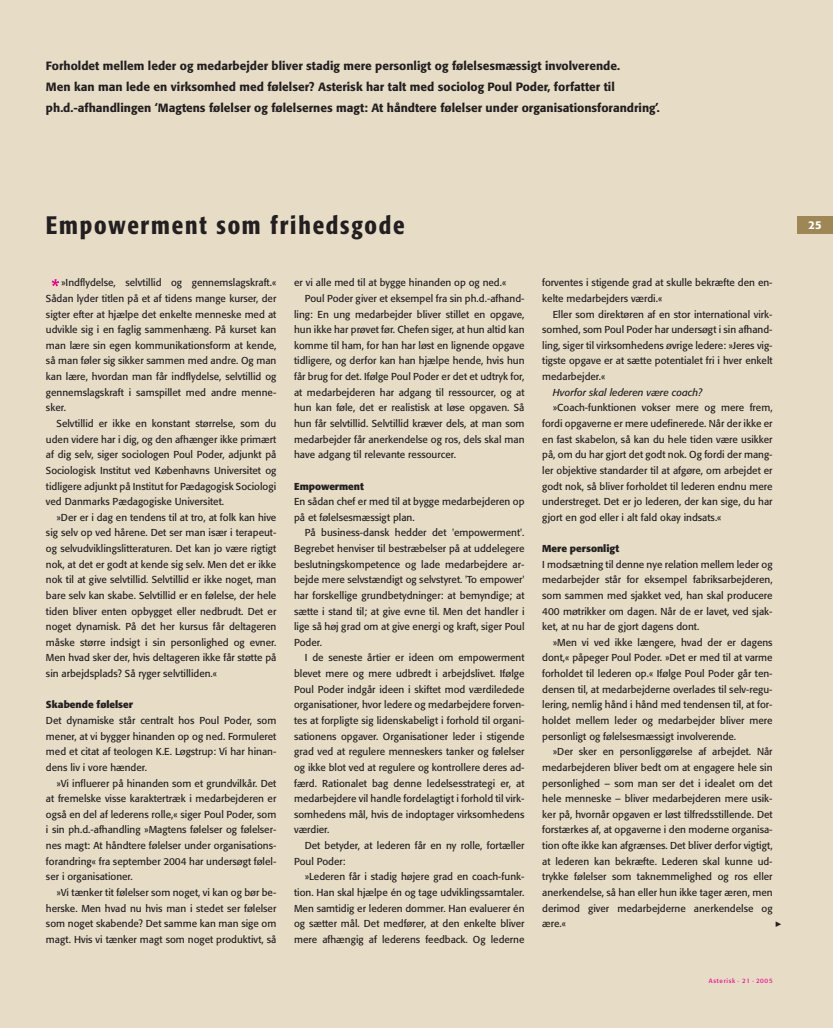
<style>
.page{position:relative;width:833px;height:1028px;background:#e7ddc7}
.page>*{position:absolute;margin:0;border:0;box-sizing:border-box;transform-origin:0 0}
.t1{font:500 condensed 25px "Formata";letter-spacing:.07em;color:#231f20}
.t2{font:500 11.88px/21.2px "Formata";color:#231f20}
.t3{font:500 11.25px "Formata";color:#fff}
.t4{font:11.25px "FF Dingbests";color:#231f20}
.t5{font:10px/15.6px "Formata";color:#231f20;text-align:justify}
.t6{font:700 10px "Formata";color:#231f20}
.t7{font:italic 10px "Formata";color:#231f20}
.t8{font:6.25px "Formata";letter-spacing:.115em;color:#ec008c}
</style>
<div class="page">
<div style="left:797px;top:216px;width:36px;height:18px;background:#9e8754"></div>
<svg style="left:52px;top:279px;width:7px;height:7px"></svg>
<p class="t2" style="left:46px;top:56px;width:615px">Forholdet mellem leder og medarbejder bliver stadig mere personligt og følelsesmæssigt involverende.<br>Men kan man lede en virksomhed med følelser? Asterisk har talt med sociolog Poul Poder, forfatter til ph.d.-afhandlingen ‘Magtens følelser og følelsernes magt: At håndtere følelser under organisationsforandring’.</p>
<h1 class="t1" style="left:46px;top:215px;width:360px">Empowerment som frihedsgode</h1>
<p class="t5" style="left:46px;top:276px;width:232px;text-indent:15px">»Indflydelse, selvtillid og gennemslagskraft.« Sådan lyder titlen på et af tidens mange kurser, der sigter efter at hjælpe det enkelte menneske med at udvikle sig i en faglig sammenhæng. På kurset kan man lære sin egen kommunikationsform at kende, så man føler sig sikker sammen med andre. Og man kan lære, hvordan man får indflydelse, selvtillid og gennemslagskraft i samspillet med andre menne&shy;sker.</p>
<p class="t5" style="left:46px;top:416px;width:232px;text-indent:11px">Selvtillid er ikke en konstant størrelse, som du uden videre har i dig, og den afhænger ikke primært af dig selv, siger sociologen Poul Poder, adjunkt på Sociologisk Institut ved Københavns Universitet og tidligere adjunkt på Institut for Pædagogisk Sociologi ved Danmarks Pædagogiske Universitet.</p>
<p class="t5" style="left:46px;top:510px;width:232px;text-indent:11px">»Der er i dag en tendens til at tro, at folk kan hive sig selv op ved hårene. Det ser man især i terapeut&shy;og selvudviklingslitteraturen. Det kan jo være rigtigt nok, at det er godt at kende sig selv. Men det er ikke nok til at give selvtillid. Selvtillid er ikke noget, man bare selv kan skabe. Selvtillid er en følelse, der hele tiden bliver enten opbygget eller nedbrudt. Det er noget dynamisk. På det her kursus får deltageren måske større indsigt i sin personlighed og evner.<br>Men hvad sker der, hvis deltageren ikke får støtte på sin arbejdsplads? Så ryger selvtilliden.«</p>
<p class="t6" style="left:46px;top:700px;width:89px">Skabende følelser</p>
<p class="t5" style="left:46px;top:713px;width:232px">Det dynamiske står centralt hos Poul Poder, som mener, at vi bygger hinanden op og ned. Formuleret med et citat af teologen K.E. Løgstrup: Vi har hinan&shy;dens liv i vore hænder.</p>
<p class="t5" style="left:46px;top:776px;width:232px;text-indent:11px">»Vi influerer på hinanden som et grundvilkår. Det at fremelske visse karaktertræk i medarbejderen er også en del af lederens rolle,« siger Poul Poder, som i sin ph.d.-afhandling »Magtens følelser og følelser&shy;nes magt: At håndtere følelser under organisations&shy;forandring« fra september 2004 har undersøgt følel&shy;ser i organisationer.</p>
<p class="t5" style="left:46px;top:885px;width:232px;text-indent:11px">»Vi tænker tit følelser som noget, vi kan og bør be&shy;herske. Men hvad nu hvis man i stedet ser følelser som noget skabende? Det samme kan man sige om magt. Hvis vi tænker magt som noget produktivt, så</p>
<p class="t5" style="left:294px;top:276px;width:214px">er vi alle med til at bygge hinanden op og ned.«</p>
<p class="t5" style="left:305px;top:291px;width:221px">Poul Poder giver et eksempel fra sin ph.d.-afhand-</p>
<p class="t5" style="left:294px;top:307px;width:232px">ling: En ung medarbejder bliver stillet en opgave,</p>
<p class="t5" style="left:294px;top:322px;width:232px">hun ikke har prøvet før. Chefen siger, at hun altid kan</p>
<p class="t5" style="left:294px;top:338px;width:232px">komme til ham, for han har løst en lignende opgave</p>
<p class="t5" style="left:294px;top:354px;width:232px">tidligere, og derfor kan han hjælpe hende, hvis hun</p>
<p class="t5" style="left:294px;top:369px;width:232px">får brug for det. Ifølge Poul Poder er det et udtryk for,</p>
<p class="t5" style="left:294px;top:385px;width:232px">at medarbejderen har adgang til ressourcer, og at</p>
<p class="t5" style="left:294px;top:401px;width:232px">hun kan føle, det er realistisk at løse opgaven. Så</p>
<p class="t5" style="left:294px;top:416px;width:232px">hun får selvtillid. Selvtillid kræver dels, at man som</p>
<p class="t5" style="left:294px;top:432px;width:232px">medarbejder får anerkendelse og ros, dels skal man</p>
<p class="t5" style="left:294px;top:447px;width:163px">have adgang til relevante ressourcer.</p>
<p class="t6" style="left:294px;top:481px;width:71px">Empowerment</p>
<p class="t5" style="left:294px;top:494px;width:232px">En sådan chef er med til at bygge medarbejderen op på et følelsesmæssigt plan.</p>
<p class="t5" style="left:294px;top:526px;width:232px;text-indent:11px">På business-dansk hedder det 'empowerment'.<br>Begrebet henviser til bestræbelser på at uddelegere beslutningskompetence og lade medarbejdere ar&shy;bejde mere selvstændigt og selvstyret. 'To empower' har forskellige grundbetydninger: at bemyndige; at sætte i stand til; at give evne til. Men det handler i lige så høj grad om at give energi og kraft, siger Poul Poder.</p>
<p class="t5" style="left:294px;top:651px;width:232px;text-indent:11px">I de seneste årtier er ideen om empowerment blevet mere og mere udbredt i arbejdslivet. Ifølge Poul Poder indgår ideen i skiftet mod værdiledede organisationer, hvor ledere og medarbejdere forven&shy;tes at forpligte sig lidenskabeligt i forhold til organi&shy;sationens opgaver. Organisationer leder i stigende grad ved at regulere menneskers tanker og følelser og ikke blot ved at regulere og kontrollere deres ad&shy;færd. Rationalet bag denne ledelsesstrategi er, at medarbejdere vil handle fordelagtigt i forhold til virk&shy;somhedens mål, hvis de indoptager virksomhedens værdier.</p>
<p class="t5" style="left:294px;top:838px;width:232px;text-indent:11px">Det betyder, at lederen får en ny rolle, fortæller<br>Poul Poder:</p>
<p class="t5" style="left:294px;top:869px;width:232px;text-indent:11px">»Lederen får i stadig højere grad en coach-funk&shy;tion. Han skal hjælpe én og tage udviklingssamtaler.<br>Men samtidig er lederen dommer. Han evaluerer én og sætter mål. Det medfører, at den enkelte bliver mere afhængig af lederens feedback. Og lederne</p>
<p class="t5" style="left:542px;top:276px;width:232px">forventes i stigende grad at skulle bekræfte den en&shy;kelte medarbejders værdi.«</p>
<p class="t5" style="left:542px;top:307px;width:232px;text-indent:11px">Eller som direktøren af en stor international virk&shy;somhed, som Poul Poder har undersøgt i sin afhand&shy;ling, siger til virksomhedens øvrige ledere: »Jeres vig&shy;tigste opgave er at sætte potentialet fri i hver enkelt medarbejder.«</p>
<p class="t7" style="left:553px;top:388px;width:151px">Hvorfor skal lederen være coach?</p>
<p class="t5" style="left:542px;top:401px;width:232px;text-indent:11px">»Coach-funktionen vokser mere og mere frem, fordi opgaverne er mere udefinerede. Når der ikke er en fast skabelon, så kan du hele tiden være usikker på, om du har gjort det godt nok. Og fordi der mang&shy;ler objektive standarder til at afgøre, om arbejdet er godt nok, så bliver forholdet til lederen endnu mere understreget. Det er jo lederen, der kan sige, du har gjort en god eller i alt fald okay indsats.«</p>
<p class="t6" style="left:542px;top:544px;width:78px">Mere personligt</p>
<p class="t5" style="left:542px;top:557px;width:232px">I modsætning til denne nye relation mellem leder og medarbejder står for eksempel fabriksarbejderen, som sammen med sjakket ved, han skal producere 400 møtrikker om dagen. Når de er lavet, ved sjak&shy;ket, at nu har de gjort dagens dont.</p>
<p class="t5" style="left:542px;top:635px;width:232px;text-indent:11px">»Men vi ved ikke længere, hvad der er dagens dont,« påpeger Poul Poder. »Det er med til at varme forholdet til lederen op.« Ifølge Poul Poder går ten&shy;densen til, at medarbejderne overlades til selv-regu&shy;lering, nemlig hånd i hånd med tendensen til, at for&shy;holdet mellem leder og medarbejder bliver mere personligt og følelsesmæssigt involverende.</p>
<p class="t5" style="left:542px;top:744px;width:232px;text-indent:11px">»Der sker en personliggørelse af arbejdet. Når medarbejderen bliver bedt om at engagere hele sin personlighed – som man ser det i idealet om det hele menneske – bliver medarbejderen mere usik&shy;ker på, hvornår opgaven er løst tilfredsstillende. Det forstærkes af, at opgaverne i den moderne organisa&shy;tion ofte ikke kan afgrænses. Det bliver derfor vigtigt, at lederen kan bekræfte. Lederen skal kunne ud&shy;trykke følelser som taknemmelighed og ros eller anerkendelse, så han eller hun ikke tager æren, men derimod giver medarbejderne anerkendelse og ære.«</p>
<p class="t4" style="left:774px;top:918px;width:9px">&gt;</p>
<p class="t8" style="left:709px;top:977px;width:65px">Asterisk · 21 · 2005</p>
<p class="t3" style="left:808px;top:220px;width:15px">25</p>
</div>
